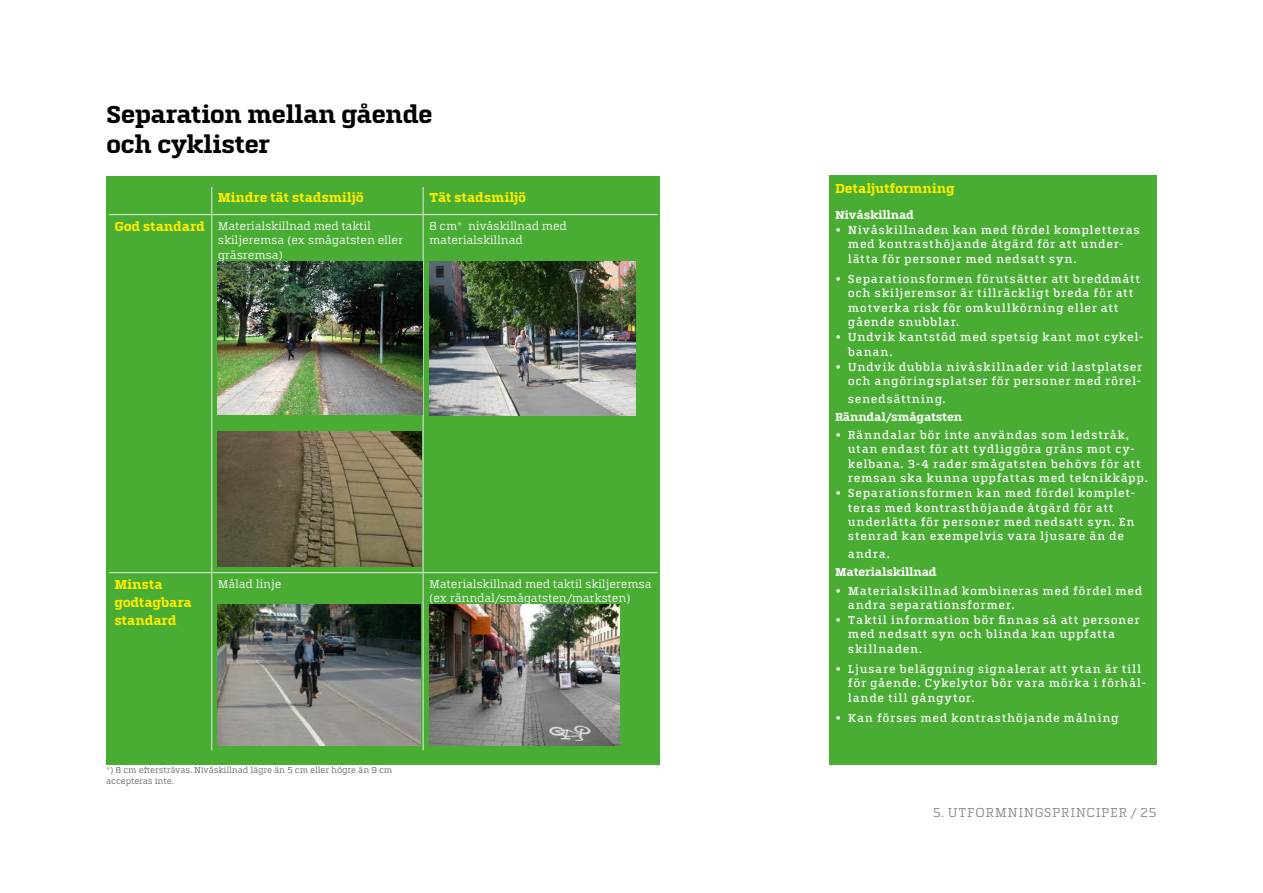
<style>
.page{position:relative;width:1263px;height:893px;background:#fff}
.page>*{position:absolute;margin:0;border:0;box-sizing:border-box;transform-origin:0 0}
.t1{font:700 25.5px/30px "Quitador For Jarfalla";letter-spacing:-.03em;color:#000}
.t2{font:700 13.5px/18px "Quitador For Jarfalla";letter-spacing:-.015em;color:#ffed00}
.t3{font:13.5px "Quitador For Jarfalla";letter-spacing:.025em;color:#86888c}
.t4{font:500 12px/14.4px "Quitador For Jarfalla";letter-spacing:.05em;color:#fff}
.t5{font:12px/14.4px "Quitador For Jarfalla";letter-spacing:-.02em;color:#fff}
.t6{font:700 12px "Quitador For Jarfalla";letter-spacing:-.02em;color:#fff}
.t7{font:9px/10.8px "Quitador For Jarfalla";letter-spacing:-.02em;color:#646363}
.s1{font-weight:700;font-size:13.5px;color:#ffed00}
</style>
<div class="page">
<div style="left:106px;top:176px;width:554px;height:589px;background:#49ad33"></div>
<div style="left:829px;top:176px;width:328px;height:589px;background:#49ad33"></div>
<svg style="left:211px;top:187px;width:1px;height:27px"></svg>
<svg style="left:423px;top:187px;width:1px;height:27px"></svg>
<hr style="left:109px;top:214px;width:103px;height:1px;background:#e9eae8">
<hr style="left:212px;top:214px;width:211px;height:1px;background:#e9eae8">
<hr style="left:211px;top:215px;width:1px;height:357px;background:#e9eae8">
<hr style="left:423px;top:214px;width:235px;height:1px;background:#e9eae8">
<hr style="left:423px;top:215px;width:1px;height:357px;background:#e9eae8">
<hr style="left:109px;top:572px;width:103px;height:1px;background:#e9eae8">
<hr style="left:212px;top:572px;width:211px;height:1px;background:#e9eae8">
<hr style="left:211px;top:573px;width:1px;height:177px;background:#e9eae8">
<hr style="left:423px;top:572px;width:235px;height:1px;background:#e9eae8">
<hr style="left:423px;top:573px;width:1px;height:177px;background:#e9eae8">
<img style="left:218px;top:261px;width:204px;height:154px">
<img style="left:218px;top:432px;width:203px;height:135px">
<img style="left:429px;top:261px;width:206px;height:154px">
<img style="left:218px;top:605px;width:203px;height:140px">
<img style="left:429px;top:605px;width:190px;height:140px">
<h1 class="t1" style="left:106px;top:100px;width:328px">Separation mellan gående och cyklister</h1>
<p class="t2" style="left:218px;top:189px;width:148px">Mindre tät stadsmiljö</p>
<p class="t2" style="left:429px;top:189px;width:99px">Tät stadsmiljö</p>
<p class="t5" style="left:218px;top:219px;width:187px;text-indent:-103px"><span class="s1">God standard</span> Materialskillnad med taktil skiljeremsa (ex smågatsten eller gräsremsa)</p>
<p class="t5" style="left:429px;top:219px;width:139px">8 cm* nivåskillnad med materialskillnad</p>
<p class="t2" style="left:114px;top:575px;width:79px">Minsta godtagbara standard</p>
<p class="t5" style="left:218px;top:577px;width:65px">Målad linje</p>
<p class="t5" style="left:429px;top:577px;width:224px">Materialskillnad med taktil skiljeremsa (ex ränndal/smågatsten/marksten)</p>
<p class="t7" style="left:106px;top:765px;width:288px">*) 8 cm eftersträvas. Nivåskillnad lägre än 5 cm eller högre än 9 cm accepteras inte.</p>
<p class="t2" style="left:835px;top:179px;width:121px">Detaljutformning</p>
<p class="t6" style="left:835px;top:209px;width:80px">Nivåskillnad</p>
<p class="t4" style="left:848px;top:223px;width:293px;text-indent:-13px">• Nivåskillnaden kan med fördel kompletteras med kontrasthöjande åtgärd för att under&shy;lätta för personer med nedsatt syn.</p>
<p class="t4" style="left:848px;top:272px;width:294px;text-indent:-13px">• Separationsformen förutsätter att breddmått och skiljeremsor är tillräckligt breda för att motverka risk för omkullkörning eller att gående snubblar.</p>
<p class="t4" style="left:848px;top:330px;width:297px;text-indent:-13px">• Undvik kantstöd med spetsig kant mot cykel&shy;banan.</p>
<p class="t4" style="left:835px;top:359px;width:309px;text-align:right">• Undvik dubbla nivåskillnader vid lastplatser och angöringsplatser för personer med rörel-</p>
<p class="t4" style="left:848px;top:392px;width:99px">senedsättning.</p>
<p class="t6" style="left:835px;top:410px;width:129px">Ränndal/smågatsten</p>
<p class="t4" style="left:848px;top:428px;width:301px;text-indent:-13px">• Ränndalar bör inte användas som ledstråk, utan endast för att tydliggöra gräns mot cy&shy;kelbana. 3-4 rader smågatsten behövs för att remsan ska kunna uppfattas med teknikkäpp.</p>
<p class="t4" style="left:848px;top:486px;width:289px;text-indent:-13px">• Separationsformen kan med fördel komplet&shy;teras med kontrasthöjande åtgärd för att underlätta för personer med nedsatt syn. En stenrad kan exempelvis vara ljusare än de</p>
<p class="t4" style="left:848px;top:547px;width:43px">andra.</p>
<p class="t6" style="left:835px;top:566px;width:103px">Materialskillnad</p>
<p class="t4" style="left:848px;top:584px;width:296px;text-indent:-13px">• Materialskillnad kombineras med fördel med andra separationsformer.</p>
<p class="t4" style="left:848px;top:613px;width:293px;text-indent:-13px">• Taktil information bör finnas så att personer med nedsatt syn och blinda kan uppfatta skillnaden.</p>
<p class="t4" style="left:848px;top:662px;width:300px;text-indent:-13px">• Ljusare beläggning signalerar att ytan är till för gående. Cykelytor bör vara mörka i förhål&shy;lande till gångytor.</p>
<p class="t4" style="left:835px;top:710px;width:285px">• Kan förses med kontrasthöjande målning</p>
<p class="t3" style="left:933px;top:805px;width:35px">5. Utfo</p>
<p class="t3" style="left:985px;top:805px;width:173px">rmningsprinciper / 25</p>
</div>
